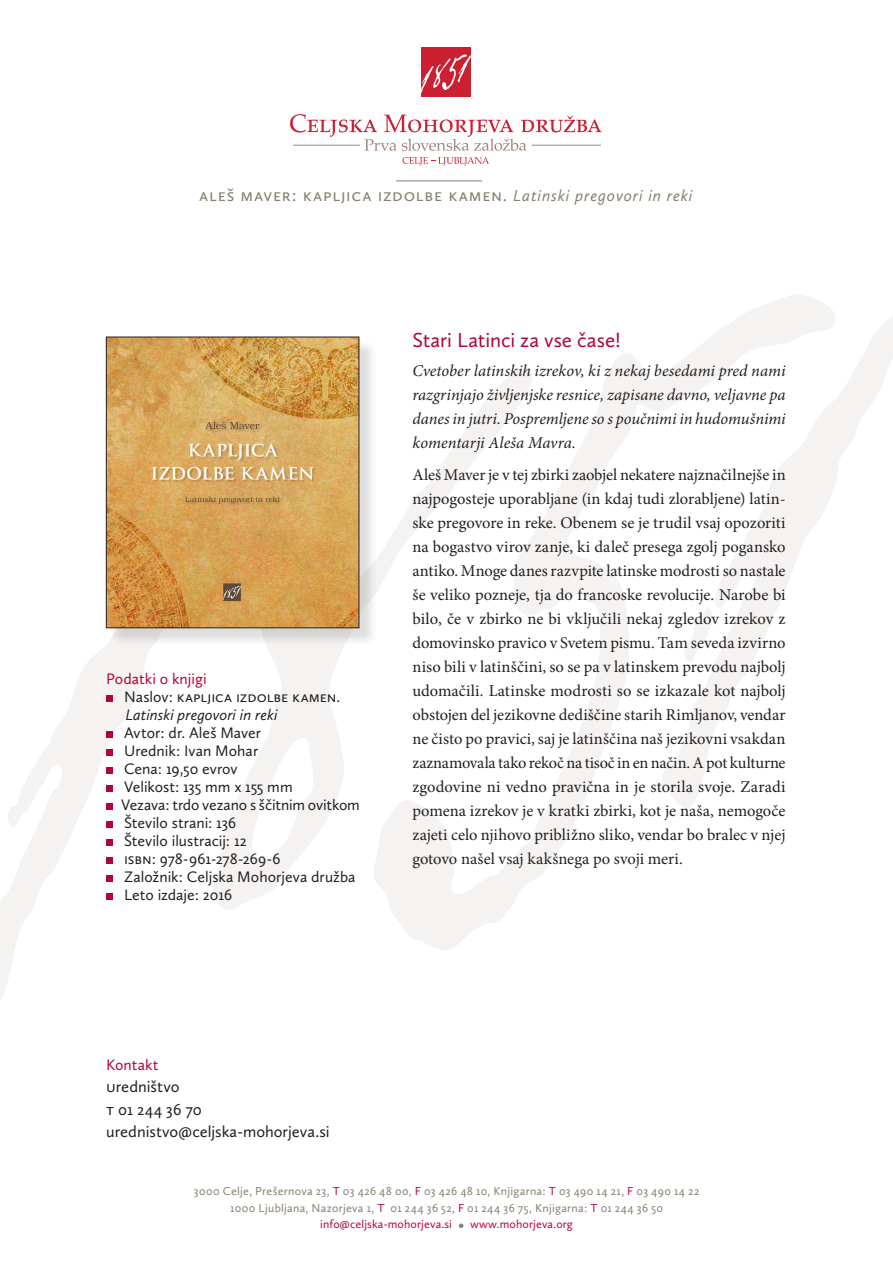
<style>
.page{position:relative;width:893px;height:1263px;background:#fff}
.page>*{position:absolute;margin:0;border:0;box-sizing:border-box;transform-origin:0 0}
.Udarni_naslov_sestav{font:21px "Calluna Sans";letter-spacing:-.005em;color:#b30437}
.besedilo{font:18px "Calluna Sans";color:#887f6f}
.besedilo-2{font:16.5px/24px "Minion Pro";color:#231f20;text-align:justify}
.besedilo-3{font:italic 16.5px/24px "Minion Pro";letter-spacing:-.005em;color:#231f20;text-align:justify}
.podatki_o_knjigi{font:16.5px "Calluna Sans";color:#231f20}
.besedilo-4{font:italic 16.5px "Calluna Sans";letter-spacing:.05em;color:#887f6f}
.podatki_o_knjigi-2{font:15.75px "Calluna Sans";color:#231f20}
.podatki_o_knjigi-3{font:italic 15.75px "Calluna Sans";color:#231f20}
.podatki_o_knjigi-4{font:15.75px "Calluna Sans";color:#b30437}
.besedilo-5{font:12px "Calluna Sans";letter-spacing:.025em;color:#887f6f}
.t1{font:12px "Calluna Sans";letter-spacing:.01em;color:#b30437}
.s1{font-style:normal;font-size:18px}
.s2{color:#b30437}
.s3{font-size:16.5px;color:#887f6f}
</style>
<div class="page">
<svg style="left:219px;top:647px;width:125px;height:263px"></svg>
<svg style="left:374px;top:295px;width:456px;height:655px"></svg>
<svg style="left:0;top:505px;width:219px;height:495px"></svg>
<svg style="left:6px;top:770px;width:34px;height:61px"></svg>
<svg style="left:655px;top:308px;width:238px;height:515px"></svg>
<div style="left:106px;top:695px;width:7px;height:7px;background:#b30437"></div>
<div style="left:106px;top:731px;width:7px;height:7px;background:#b30437"></div>
<div style="left:106px;top:749px;width:7px;height:7px;background:#b30437"></div>
<div style="left:106px;top:767px;width:7px;height:7px;background:#b30437"></div>
<div style="left:106px;top:785px;width:7px;height:7px;background:#b30437"></div>
<div style="left:106px;top:803px;width:7px;height:7px;background:#b30437"></div>
<div style="left:106px;top:821px;width:7px;height:7px;background:#b30437"></div>
<div style="left:106px;top:839px;width:7px;height:7px;background:#b30437"></div>
<div style="left:106px;top:857px;width:7px;height:7px;background:#b30437"></div>
<div style="left:106px;top:875px;width:7px;height:7px;background:#b30437"></div>
<div style="left:106px;top:893px;width:7px;height:7px;background:#b30437"></div>
<div style="left:421px;top:47px;width:50px;height:50px;background:#cb1f32"></div>
<svg style="left:421px;top:54px;width:50px;height:39px"></svg>
<svg style="left:290px;top:114px;width:312px;height:37px"></svg>
<hr style="left:293px;top:145px;width:67px;height:1px;background:#9e887e">
<hr style="left:532px;top:145px;width:69px;height:1px;background:#9e887e">
<svg style="left:402px;top:157px;width:87px;height:8px"></svg>
<hr style="left:396px;top:181px;width:86px;height:1px;background:#887f6f">
<div style="left:108px;top:339px;width:270px;height:308px;background:#231f20;opacity:.15"></div>
<img style="left:108px;top:339px;width:249px;height:287px">
<div style="left:106px;top:337px;width:253px;height:291px;border:1px solid #231f20"></div>
<p class="besedilo" style="left:199px;top:184px;width:113px">aleš maver: kapljica</p>
<p class="besedilo" style="left:378px;top:184px;width:10px">izdolbe</p>
<p class="besedilo" style="left:448px;top:184px;width:12px">kamen</p>
<p class="besedilo-4" style="left:503px;top:185px;width:191px"><span class="s1">.</span> Latinski pregovori in reki</p>
<p class="podatki_o_knjigi-4" style="left:106px;top:669px;width:102px">Podatki o knjigi</p>
<p class="podatki_o_knjigi-2" style="left:124px;top:687px;width:218px">Naslov: KAPLJICA IZDOLBE KAMEN.</p>
<p class="podatki_o_knjigi-3" style="left:125px;top:705px;width:154px">Latinski pregovori in reki</p>
<p class="podatki_o_knjigi-2" style="left:124px;top:723px;width:139px">Avtor: dr. Aleš Maver</p>
<p class="podatki_o_knjigi-2" style="left:124px;top:741px;width:136px">Urednik: Ivan Mohar</p>
<p class="podatki_o_knjigi-2" style="left:124px;top:759px;width:115px">Cena: 19,50 evrov</p>
<p class="podatki_o_knjigi-2" style="left:124px;top:777px;width:170px">Velikost: 135 mm x 155 mm</p>
<p class="podatki_o_knjigi-2" style="left:121px;top:795px;width:240px">Vezava: trdo vezano s ščitnim ovitkom</p>
<p class="podatki_o_knjigi-2" style="left:124px;top:813px;width:114px">Število strani: 136</p>
<p class="podatki_o_knjigi-2" style="left:124px;top:831px;width:124px">Število ilustracij: 12</p>
<p class="podatki_o_knjigi-2" style="left:124px;top:849px;width:158px">ISBN: 978-961-278-269-6</p>
<p class="podatki_o_knjigi-2" style="left:124px;top:867px;width:233px">Založnik: Celjska Mohorjeva družba</p>
<p class="podatki_o_knjigi-2" style="left:124px;top:885px;width:110px">Leto izdaje: 2016</p>
<p class="Udarni_naslov_sestav" style="left:412px;top:328px;width:210px">Stari Latinci za vse čase!</p>
<p class="besedilo-3" style="left:412px;top:358px;width:375px">Cvetober latinskih izrekov, ki z nekaj besedami pred nami razgrinjajo življenjske resnice, zapisane davno, veljavne pa danes in jutri. Pospremljene so s poučnimi in hudomušnimi komentarji Aleša Mavra.</p>
<p class="besedilo-2" style="left:412px;top:463px;width:375px">Aleš Maver je v tej zbirki zaobjel nekatere najznačilnejše in najpogosteje uporabljane (in kdaj tudi zlorabljene) latin&shy;ske pregovore in reke. Obenem se je trudil vsaj opozoriti na bogastvo virov zanje, ki daleč presega zgolj pogansko antiko. Mnoge danes razvpite latinske modrosti so nastale še veliko pozneje, tja do francoske revolucije. Narobe bi bilo, če v zbirko ne bi vključili nekaj zgledov izrekov z domovinsko pravico v Svetem pismu. Tam seveda izvirno niso bili v latinščini, so se pa v latinskem prevodu najbolj udomačili. Latinske modrosti so se izkazale kot najbolj obstojen del jezikovne dediščine starih Rimljanov, vendar ne čisto po pravici, saj je latinščina naš jezikovni vsakdan zaznamovala tako rekoč na tisoč in en način. A pot kulturne zgodovine ni vedno pravična in je storila svoje. Zaradi pomena izrekov je v kratki zbirki, kot je naša, nemogoče zajeti celo njihovo približno sliko, vendar bo bralec v njej gotovo našel vsaj kakšnega po svoji meri.</p>
<p class="podatki_o_knjigi-4" style="left:106px;top:1055px;width:54px">Kontakt</p>
<p class="podatki_o_knjigi" style="left:106px;top:1077px;width:75px">uredništvo</p>
<p class="podatki_o_knjigi" style="left:106px;top:1099px;width:97px">t 01 244 36 70</p>
<p class="podatki_o_knjigi" style="left:106px;top:1122px;width:225px">urednistvo@celjska-mohorjeva.si</p>
<p class="besedilo-5" style="left:194px;top:1184px;width:507px">3000 Celje, Prešernova 23, <span class="s2">T</span> 03 426 48 00, <span class="s2">F</span> 03 426 48 10, Knjigarna: <span class="s2">T</span> 03 490 14 21, <span class="s2">F</span> 03 490 14 22</p>
<p class="besedilo-5" style="left:230px;top:1201px;width:434px">1000 Ljubljana, Nazorjeva 1, <span class="s2">T</span> 01 244 36 52, <span class="s2">F</span> 01 244 36 75, Knjigarna: <span class="s2">T</span> 01 244 36 50</p>
<p class="t1" style="left:320px;top:1217px;width:254px">info@celjska-mohorjeva.si <span class="s3">•</span> www.mohorjeva.org</p>
</div>
